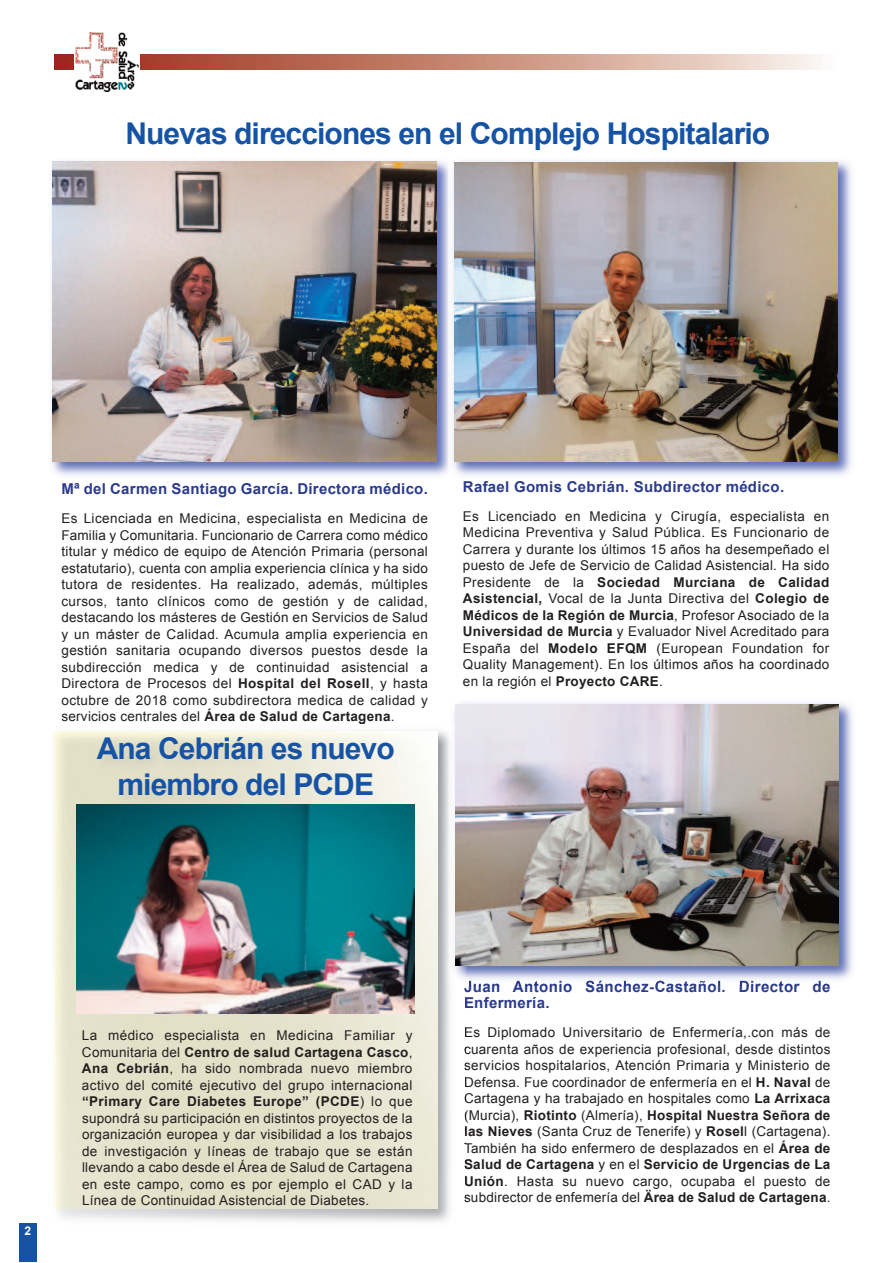
<style>
.page{position:relative;width:893px;height:1263px;background:#fff}
.page>*{position:absolute;margin:0;border:0;box-sizing:border-box;transform-origin:0 0}
.t1{font:700 30px/36px "Arial";letter-spacing:-.03em;color:#1753a4;text-align:center}
.t2{font:700 15px/16.5px "Arial";letter-spacing:.02em;color:#2b3b8d}
.t3{font:13.5px/16.5px "Arial";letter-spacing:.02em;color:#231f20;text-align:justify}
.t4{font:700 12px "Arial";color:#fff}
.s1{font-weight:700}
</style>
<div class="page">
<img style="left:54px;top:54px;width:766px;height:16px">
<div style="left:19px;top:1224px;width:17px;height:38px;background:#1753a4"></div>
<div style="left:75px;top:33px;width:65px;height:61px;background:#fff"></div>
<img style="left:75px;top:33px;width:63px;height:58px">
<img style="left:52px;top:161px;width:800px;height:315px">
<img style="left:456px;top:162px;width:382px;height:300px">
<div style="left:448px;top:161px;width:8px;height:315px;background:#f6f7fb"></div>
<img style="left:454px;top:162px;width:2px;height:300px">
<img style="left:53px;top:162px;width:383px;height:300px">
<img style="left:454px;top:703px;width:399px;height:282px">
<img style="left:468px;top:981px;width:89px;height:4px">
<img style="left:455px;top:704px;width:384px;height:262px">
<img style="left:58px;top:731px;width:407px;height:491px">
<svg style="left:464px;top:987px;width:2px;height:21px"></svg>
<img style="left:449px;top:724px;width:16px;height:261px">
<img style="left:54px;top:731px;width:383px;height:478px">
<img style="left:77px;top:805px;width:337px;height:209px">
<h1 class="t1" style="left:125px;top:115px;width:646px">Nuevas direcciones en el Complejo Hospitalario</h1>
<p class="t2" style="left:61px;top:481px;width:368px">Mª del Carmen Santiago García. Directora médico.</p>
<p class="t3" style="left:61px;top:510px;width:368px">Es Licenciada en Medicina, especialista en Medicina de Familia y Comunitaria. Funcionario de Carrera como médico titular y médico de equipo de Atención Primaria (personal estatutario), cuenta con amplia experiencia clínica y ha sido tutora de residentes. Ha realizado, además, múltiples cursos, tanto clínicos como de gestión y de calidad, destacando los másteres de Gestión en Servicios de Salud y un máster de Calidad. Acumula amplia experiencia en gestión sanitaria ocupando diversos puestos desde la subdirección medica y de continuidad asistencial a Directora de Procesos del <span class="s1">Hospital del Rosell</span>, y hasta octubre de 2018 como subdirectora medica de calidad y servicios centrales del <span class="s1">Área de Salud de Cartagena</span>.</p>
<h1 class="t1" style="left:97px;top:731px;width:299px">Ana Cebrián es nuevo miembro del PCDE</h1>
<p class="t2" style="left:463px;top:478px;width:323px">Rafael Gomis Cebrián. Subdirector médico.</p>
<p class="t3" style="left:463px;top:508px;width:368px">Es Licenciado en Medicina y Cirugía, especialista en Medicina Preventiva y Salud Pública. Es Funcionario de Carrera y durante los últimos 15 años ha desempeñado el puesto de Jefe de Servicio de Calidad Asistencial. Ha sido Presidente de la <span class="s1">Sociedad Murciana de Calidad Asistencial,</span> Vocal de la Junta Directiva del <span class="s1">Colegio de Médicos de la Región de Murcia</span>, Profesor Asociado de la <span class="s1">Universidad de Murcia</span> y Evaluador Nivel Acreditado para España del <span class="s1">Modelo EFQM</span> (European Foundation for Quality Management). En los últimos años ha coordinado en la región el <span class="s1">Proyecto CARE</span>.</p>
<p class="t4" style="left:24px;top:1224px;width:8px">2</p>
<p class="t3" style="left:82px;top:1027px;width:332px">La médico especialista en Medicina Familiar y Comunitaria del <span class="s1">Centro de salud Cartagena Casco</span>, <span class="s1">Ana Cebrián</span>, ha sido nombrada nuevo miembro activo del comité ejecutivo del grupo internacional <span class="s1">“Primary Care Diabetes Europe” (PCDE</span>) lo que supondrá su participación en distintos proyectos de la organización europea y dar visibilidad a los trabajos de investigación y líneas de trabajo que se están llevando a cabo desde el Área de Salud de Cartagena en este campo, como es por ejemplo el CAD y la Línea de Continuidad Asistencial de Diabetes.</p>
<p class="t2" style="left:464px;top:978px;width:368px">Juan Antonio Sánchez-Castañol. Director de<br>Enfermería.</p>
<p class="t3" style="left:464px;top:1024px;width:368px">Es Diplomado Universitario de Enfermería,.con más de cuarenta años de experiencia profesional, desde distintos servicios hospitalarios, Atención Primaria y Ministerio de Defensa. Fue coordinador de enfermería en el <span class="s1">H. Naval</span> de Cartagena y ha trabajado en hospitales como <span class="s1">La Arrixaca </span>(Murcia), <span class="s1">Riotinto</span> (Almería), <span class="s1">Hospital Nuestra Señora de las Nieves</span> (Santa Cruz de Tenerife) y <span class="s1">Rosel</span>l (Cartagena).<br>También ha sido enfermero de desplazados en el <span class="s1">Área de Salud de Cartagena</span> y en el <span class="s1">Servicio de Urgencias de La Unión</span>. Hasta su nuevo cargo, ocupaba el puesto de subdirector de enfemería del <span class="s1">Ärea de Salud de Cartagena</span>.</p>
</div>
